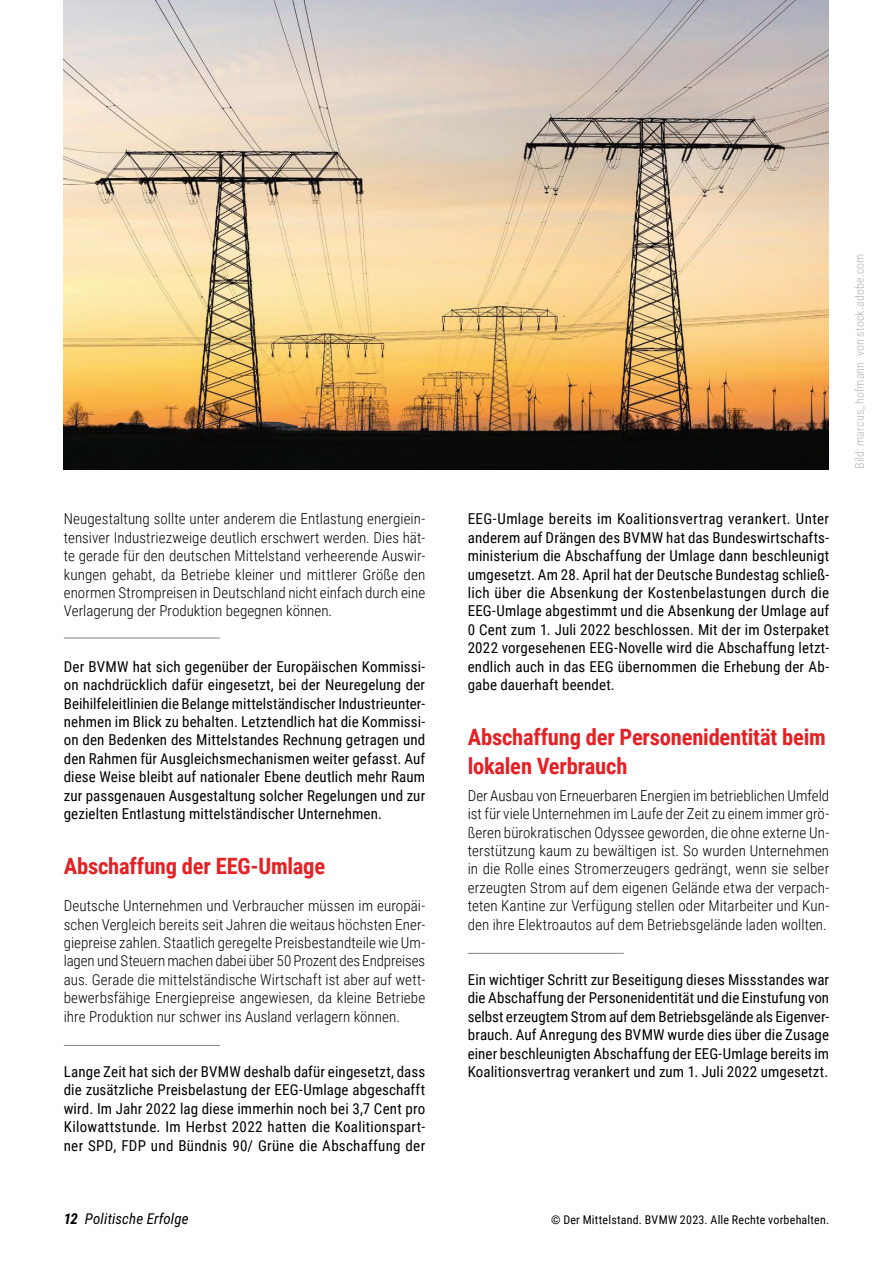
<style>
.page{position:relative;width:893px;height:1263px;background:#fff}
.page>*{position:absolute;margin:0;border:0;box-sizing:border-box;transform-origin:0 0}
.t1{font:700 22.5px/28.8px "Roboto Condensed";letter-spacing:-.01em;color:#e42125}
.t2{font:15px/18.5px "Roboto Condensed";letter-spacing:.01em;color:#000;text-align:justify}
.t3{font:300 15px/18.5px "Roboto Condensed";letter-spacing:.005em;color:#000;text-align:justify}
.t4{font:italic 15px "Roboto Condensed";letter-spacing:.005em;color:#000}
.t5{font:12px "Roboto Condensed";letter-spacing:.02em;color:#000}
.t6{font:300 12px "Roboto Condensed";letter-spacing:.015em;color:#b2b2b1}
.s1{font-weight:700}
</style>
<div class="page">
<hr style="left:64px;top:638px;width:156px;height:1px;background:#83848a">
<hr style="left:64px;top:1045px;width:156px;height:1px;background:#83848a">
<hr style="left:468px;top:953px;width:156px;height:1px;background:#83848a">
<img style="left:64px;top:0;width:765px;height:469px">
<p class="t3" style="left:64px;top:509px;width:363px">Neugestaltung sollte unter anderem die Entlastung energiein&shy;tensiver Industriezweige deutlich erschwert werden. Dies hät&shy;te gerade für den deutschen Mittelstand verheerende Auswir&shy;kungen gehabt, da Betriebe kleiner und mittlerer Größe den enormen Strompreisen in Deutschland nicht einfach durch eine Verlagerung der Produktion begegnen können.</p>
<p class="t2" style="left:64px;top:657px;width:363px">Der BVMW hat sich gegenüber der Europäischen Kommissi&shy;on nachdrücklich dafür eingesetzt, bei der Neuregelung der Beihilfeleitlinien die Belange mittelständischer Industrieunter&shy;nehmen im Blick zu behalten. Letztendlich hat die Kommissi&shy;on den Bedenken des Mittelstandes Rechnung getragen und den Rahmen für Ausgleichsmechanismen weiter gefasst. Auf diese Weise bleibt auf nationaler Ebene deutlich mehr Raum zur passgenauen Ausgestaltung solcher Regelungen und zur gezielten Entlastung mittelständischer Unternehmen.</p>
<h1 class="t1" style="left:64px;top:851px;width:263px">Abschaffung der EEG-Umlage</h1>
<p class="t3" style="left:64px;top:896px;width:363px">Deutsche Unternehmen und Verbraucher müssen im europäi&shy;schen Vergleich bereits seit Jahren die weitaus höchsten Ener&shy;giepreise zahlen. Staatlich geregelte Preisbestandteile wie Um&shy;lagen und Steuern machen dabei über 50 Prozent des Endpreises aus. Gerade die mittelständische Wirtschaft ist aber auf wett&shy;bewerbsfähige Energiepreise angewiesen, da kleine Betriebe ihre Produktion nur schwer ins Ausland verlagern können.</p>
<p class="t2" style="left:64px;top:1062px;width:363px">Lange Zeit hat sich der BVMW deshalb dafür eingesetzt, dass die zusätzliche Preisbelastung der EEG-Umlage abgeschafft wird. Im Jahr 2022 lag diese immerhin noch bei 3,7 Cent pro Kilowattstunde. Im Herbst 2022 hatten die Koalitionspart&shy;ner SPD, FDP und Bündnis 90/ Grüne die Abschaffung der</p>
<p class="t2" style="left:468px;top:509px;width:363px">EEG-Umlage bereits im Koalitionsvertrag verankert. Unter anderem auf Drängen des BVMW hat das Bundeswirtschafts&shy;ministerium die Abschaffung der Umlage dann beschleunigt umgesetzt. Am 28. April hat der Deutsche Bundestag schließ&shy;lich über die Absenkung der Kostenbelastungen durch die EEG-Umlage abgestimmt und die Absenkung der Umlage auf 0 Cent zum 1. Juli 2022 beschlossen. Mit der im Osterpaket 2022 vorgesehenen EEG-Novelle wird die Abschaffung letzt&shy;endlich auch in das EEG übernommen die Erhebung der Ab&shy;gabe dauerhaft beendet.</p>
<h1 class="t1" style="left:468px;top:722px;width:359px">Abschaffung der Personenidentität beim lokalen Verbrauch</h1>
<p class="t3" style="left:468px;top:785px;width:363px">Der Ausbau von Erneuerbaren Energien im betrieblichen Umfeld ist für viele Unternehmen im Laufe der Zeit zu einem immer grö&shy;ßeren bürokratischen Odyssee geworden, die ohne externe Un&shy;terstützung kaum zu bewältigen ist. So wurden Unternehmen in die Rolle eines Stromerzeugers gedrängt, wenn sie selber erzeugten Strom auf dem eigenen Gelände etwa der verpach&shy;teten Kantine zur Verfügung stellen oder Mitarbeiter und Kun&shy;den ihre Elektroautos auf dem Betriebsgelände laden wollten.</p>
<p class="t2" style="left:468px;top:970px;width:363px">Ein wichtiger Schritt zur Beseitigung dieses Missstandes war die Abschaffung der Personenidentität und die Einstufung von selbst erzeugtem Strom auf dem Betriebsgelände als Eigenver&shy;brauch. Auf Anregung des BVMW wurde dies über die Zusage einer beschleunigten Abschaffung der EEG-Umlage bereits im Koalitionsvertrag verankert und zum 1. Juli 2022 umgesetzt.</p>
<p class="t4" style="left:64px;top:1208px;width:126px"><span class="s1">12</span> Politische Erfolge</p>
<p class="t5" style="left:551px;top:1211px;width:280px">© Der Mittelstand. BVMW 2023. Alle Rechte vorbehalten.</p>
<p class="t6" style="left:851px;top:469px;width:217px;rotate:-90deg">Bild: marcus_hofmann von stock.adobe.com</p>
</div>
